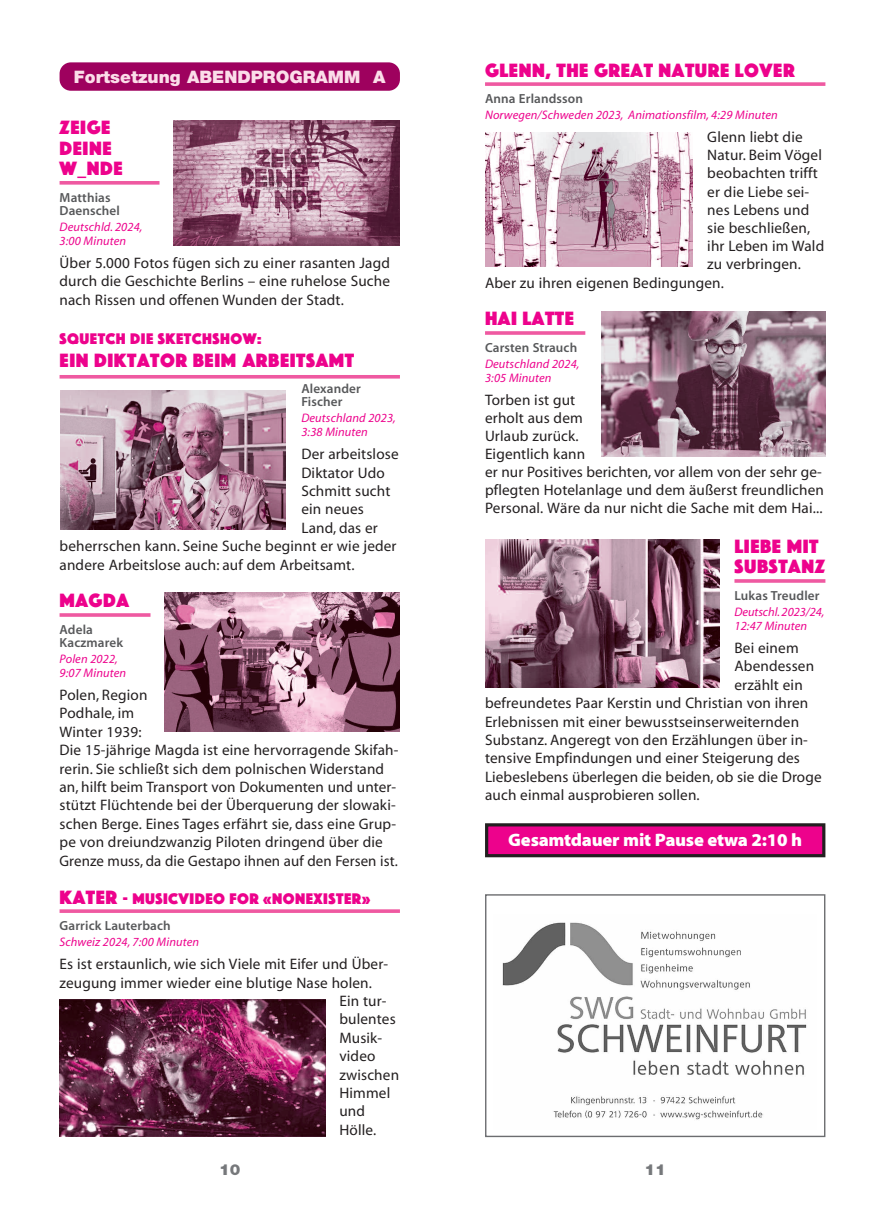
<style>
.page{position:relative;width:885px;height:1225px;background:#fff}
.page>*{position:absolute;margin:0;border:0;box-sizing:border-box;transform-origin:0 0}
.t1{font:20px/20.6px "Phosphate Solid";letter-spacing:.03em;color:#ed028c}
.t2{font:18px "Myriad MM.830.wt.300.wd";letter-spacing:-.01em;color:#fff}
.t3{font:900 17.2px "Helvetica Neue";color:#fbdde9}
.t4{font:16px "Phosphate Solid";letter-spacing:.03em;color:#ed028c}
.t5{font:15.2px/18.4px "Myriad MM.400.wt.600.wd";letter-spacing:.01em;color:#231f20}
.t6{font:900 15.2px "Helvetica Neue";color:#76787b;scale:1.05 1}
.t7{font:13.2px/13px "Myriad MM.565.wt.600.wd";letter-spacing:.01em;color:#57585a}
.t8{font:12.4px/14px "Myriad MM It.400.wt.600.wd";letter-spacing:.01em;color:#ed028c}
.s1{font-size:20px}
</style>
<div class="page">
<svg style="left:60px;top:181px;width:99px;height:4px"></svg>
<hr style="left:60px;top:375px;width:340px;height:3px;background:#ef59a1">
<svg style="left:60px;top:613px;width:90px;height:4px"></svg>
<svg style="left:60px;top:909px;width:340px;height:4px"></svg>
<svg style="left:485px;top:82px;width:340px;height:4px"></svg>
<svg style="left:485px;top:331px;width:100px;height:4px"></svg>
<svg style="left:734px;top:579px;width:91px;height:4px"></svg>
<div style="left:60px;top:62px;width:340px;height:29px;background:#9e015e;border-radius:11px"></div>
<div style="left:486px;top:825px;width:337px;height:30px;background:#ed028c"></div>
<div style="left:485px;top:823px;width:340px;height:34px;border:3px solid #231f20"></div>
<img style="left:173px;top:121px;width:227px;height:124px">
<img style="left:164px;top:592px;width:235px;height:140px">
<img style="left:60px;top:390px;width:225px;height:139px">
<div style="left:60px;top:999px;width:265px;height:141px;background:linear-gradient(to right,#fff,#fff)"></div>
<img style="left:60px;top:1000px;width:265px;height:136px">
<img style="left:485px;top:132px;width:207px;height:134px">
<img style="left:601px;top:312px;width:224px;height:144px">
<img style="left:485px;top:540px;width:234px;height:148px">
<img style="left:502px;top:922px;width:305px;height:198px">
<div style="left:485px;top:894px;width:340px;height:243px;border:1px solid #6c6d70"></div>
<p class="t3" style="left:74px;top:70px;width:313px">Fortsetzung ABENDPROGRAMM A</p>
<h1 class="t1" style="left:60px;top:116px;width:65px">ZEIGE<br>DEINE<br>W_NDE</h1>
<p class="t7" style="left:60px;top:192px;width:62px">Matthias<br>Daenschel</p>
<p class="t8" style="left:60px;top:221px;width:84px">Deutschld. 2024,<br>3:00 Minuten</p>
<p class="t5" style="left:60px;top:255px;width:332px;text-align:justify">Über 5.000 Fotos fügen sich zu einer rasanten Jagd durch die Geschichte Berlins – eine ruhelose Suche nach Rissen und offenen Wunden der Stadt.</p>
<p class="t4" style="left:60px;top:327px;width:203px">SQUETCH DIE SKETCHSHOW:</p>
<h1 class="t1" style="left:60px;top:348px;width:296px">EIN DIKTATOR BEIM ARBEITSAMT</h1>
<p class="t7" style="left:301px;top:383px;width:61px">Alexander<br>Fischer</p>
<p class="t8" style="left:301px;top:412px;width:96px">Deutschland 2023,<br>3:38 Minuten</p>
<p class="t5" style="left:301px;top:446px;width:99px">Der arbeitslose</p>
<p class="t5" style="left:301px;top:464px;width:85px">Diktator Udo</p>
<p class="t5" style="left:301px;top:483px;width:91px">Schmitt sucht</p>
<p class="t5" style="left:301px;top:501px;width:64px">ein neues</p>
<p class="t5" style="left:301px;top:520px;width:78px">Land, das er</p>
<p class="t5" style="left:60px;top:538px;width:338px">beherrschen kann. Seine Suche beginnt er wie jeder</p>
<p class="t5" style="left:60px;top:556px;width:296px">andere Arbeitslose auch: auf dem Arbeitsamt.</p>
<h1 class="t1" style="left:60px;top:589px;width:71px">MAGDA</h1>
<p class="t7" style="left:60px;top:624px;width:65px">Adela<br>Kaczmarek</p>
<p class="t8" style="left:60px;top:653px;width:68px">Polen 2022,<br>9:07 Minuten</p>
<p class="t5" style="left:60px;top:687px;width:340px">Polen, Region<br>Podhale, im<br>Winter 1939:<br>Die 15-jährige Magda ist eine hervorragende Skifah&shy;rerin. Sie schließt sich dem polnischen Widerstand an, hilft beim Transport von Dokumenten und unter&shy;stützt Flüchtende bei der Überquerung der slowaki&shy;schen Berge. Eines Tages erfährt sie, dass eine Grup&shy;pe von dreiundzwanzig Piloten dringend über die Grenze muss, da die Gestapo ihnen auf den Fersen ist.</p>
<p class="t4" style="left:60px;top:887px;width:312px"><span class="s1">KATER</span> - MUSICVIDEO FOR «NONEXISTER»</p>
<p class="t7" style="left:60px;top:920px;width:113px">Garrick Lauterbach</p>
<p class="t8" style="left:60px;top:936px;width:141px">Schweiz 2024, 7:00 Minuten</p>
<p class="t5" style="left:60px;top:956px;width:330px">Es ist erstaunlich, wie sich Viele mit Eifer und Über-</p>
<p class="t5" style="left:60px;top:974px;width:314px">zeugung immer wieder eine blutige Nase holen.</p>
<p class="t5" style="left:339px;top:993px;width:49px">Ein tur-</p>
<p class="t5" style="left:339px;top:1011px;width:58px">bulentes</p>
<p class="t5" style="left:339px;top:1029px;width:44px">Musik-</p>
<p class="t5" style="left:339px;top:1048px;width:38px">video</p>
<p class="t5" style="left:339px;top:1066px;width:61px">zwischen</p>
<p class="t5" style="left:339px;top:1085px;width:52px">Himmel</p>
<p class="t5" style="left:339px;top:1103px;width:27px">und</p>
<p class="t5" style="left:339px;top:1121px;width:38px">Hölle.</p>
<h1 class="t1" style="left:485px;top:59px;width:311px">GLENN, THE GREAT NATURE LOVER</h1>
<p class="t7" style="left:485px;top:93px;width:99px">Anna Erlandsson</p>
<p class="t8" style="left:485px;top:109px;width:294px">Norwegen/Schweden 2023, Animationsfilm, 4:29 Minuten</p>
<p class="t5" style="left:707px;top:129px;width:97px">Glenn liebt die</p>
<p class="t5" style="left:707px;top:147px;width:116px">Natur. Beim Vögel</p>
<p class="t5" style="left:707px;top:165px;width:112px">beobachten trifft</p>
<p class="t5" style="left:707px;top:184px;width:103px">er die Liebe sei-</p>
<p class="t5" style="left:707px;top:202px;width:103px">nes Lebens und</p>
<p class="t5" style="left:707px;top:220px;width:104px">sie beschließen,</p>
<p class="t5" style="left:707px;top:238px;width:118px">ihr Leben im Wald</p>
<p class="t5" style="left:707px;top:256px;width:95px">zu verbringen.</p>
<p class="t5" style="left:485px;top:275px;width:240px">Aber zu ihren eigenen Bedingungen.</p>
<h1 class="t1" style="left:485px;top:307px;width:90px">HAI LATTE</h1>
<p class="t7" style="left:485px;top:342px;width:94px">Carsten Strauch</p>
<p class="t8" style="left:485px;top:358px;width:96px">Deutschland 2024,<br>3:05 Minuten</p>
<p class="t5" style="left:485px;top:392px;width:340px">Torben ist gut<br>erholt aus dem<br>Urlaub zurück.<br>Eigentlich kann<br>er nur Positives berichten, vor allem von der sehr ge&shy;pflegten Hotelanlage und dem äußerst freundlichen<br>Personal. Wäre da nur nicht die Sache mit dem Hai...</p>
<h1 class="t1" style="left:734px;top:535px;width:92px">LIEBE MIT<br>SUBSTANZ</h1>
<p class="t7" style="left:734px;top:590px;width:86px">Lukas Treudler</p>
<p class="t8" style="left:734px;top:606px;width:91px">Deutschl. 2023/24,<br>12:47 Minuten</p>
<p class="t5" style="left:734px;top:640px;width:66px">Bei einem</p>
<p class="t5" style="left:734px;top:658px;width:81px">Abendessen</p>
<p class="t5" style="left:734px;top:677px;width:70px">erzählt ein</p>
<p class="t5" style="left:485px;top:695px;width:325px">befreundetes Paar Kerstin und Christian von ihren</p>
<p class="t5" style="left:485px;top:713px;width:315px">Erlebnissen mit einer bewusstseinserweiternden</p>
<p class="t5" style="left:485px;top:732px;width:324px">Substanz. Angeregt von den Erzählungen über in-</p>
<p class="t5" style="left:485px;top:750px;width:316px">tensive Empfindungen und einer Steigerung des</p>
<p class="t5" style="left:485px;top:769px;width:338px">Liebeslebens überlegen die beiden, ob sie die Droge</p>
<p class="t5" style="left:485px;top:787px;width:216px">auch einmal ausprobieren sollen.</p>
<p class="t2" style="left:508px;top:833px;width:295px">Gesamtdauer mit Pause etwa 2:10 h</p>
<p class="t6" style="left:219px;top:1164px;width:22px">10</p>
<p class="t6" style="left:644px;top:1164px;width:22px">11</p>
</div>
